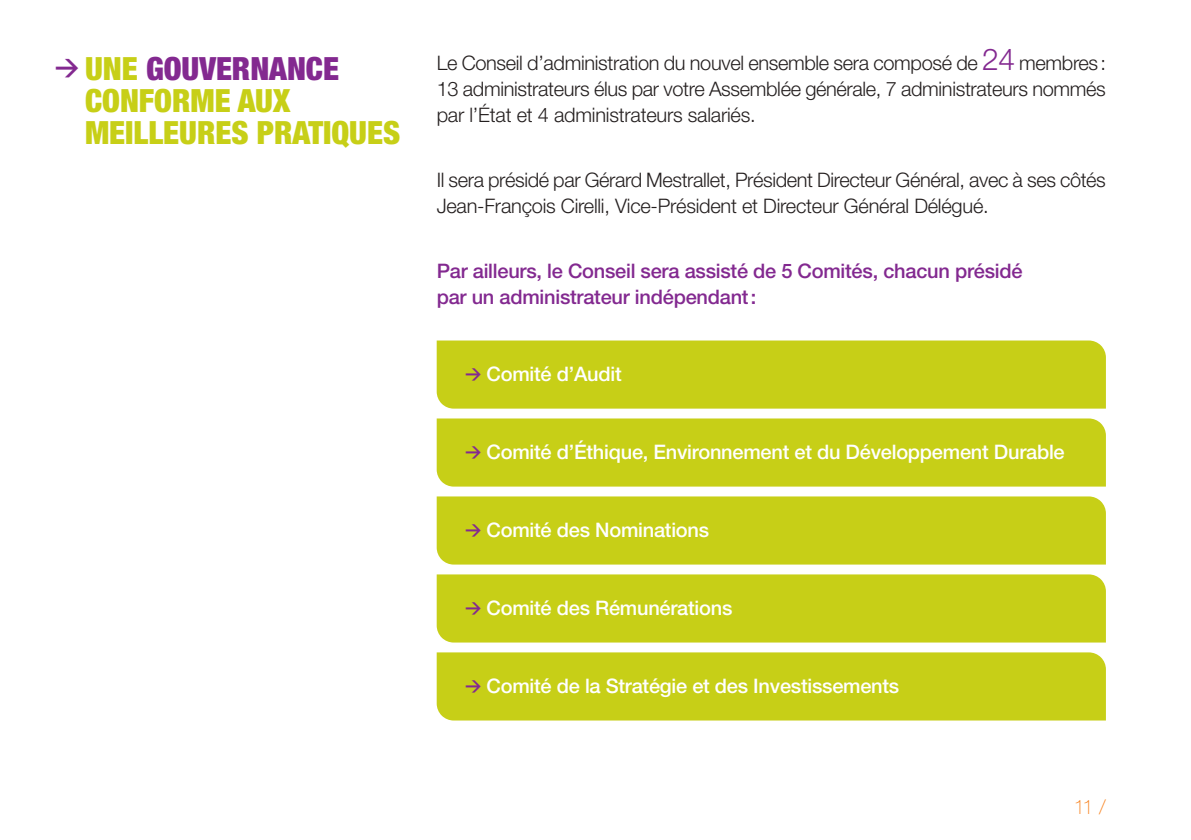
<style>
.page{position:relative;width:1191px;height:840px;background:#fff}
.page>*{position:absolute;margin:0;border:0;box-sizing:border-box;transform-origin:0 0}
.t1{font:900 condensed 32px/32px "Helvetica Neue LT";color:#c7cf17}
.t2{font:700 24px "DIN";color:#832990}
.t3{font:300 20px/26px "Helvetica Neue LT";letter-spacing:-.01em;color:#241f1f;text-align:justify}
.t4{font:500 20px "Helvetica Neue LT";letter-spacing:-.01em;color:#fff}
.t5{font:500 20px/26px "Helvetica Neue LT";letter-spacing:-.01em;color:#832990}
.t6{font:100 20px "Helvetica Neue LT";color:#f8821e}
.s1{color:#832990}
.s2{font-size:30px;color:#832990}
.s3{font-family:"DIN";font-weight:700;font-size:16px;color:#832990}
</style>
<div class="page">
<div style="left:437px;top:418px;width:669px;height:68px;background:#c7cf17"></div>
<div style="left:437px;top:496px;width:669px;height:68px;background:#c7cf17"></div>
<div style="left:437px;top:574px;width:669px;height:68px;background:#c7cf17"></div>
<div style="left:437px;top:652px;width:669px;height:68px;background:#c7cf17"></div>
<div style="left:437px;top:340px;width:669px;height:68px;background:#c7cf17"></div>
<h1 class="t1" style="left:85px;top:55px;width:317px">UNE <span class="s1">GOUVERNANCE<br></span>CONFORME AUX<br>MEILLEURES PRATIQUES</h1>
<p class="t2" style="left:55px;top:58px;width:26px">&gt;</p>
<p class="t3" style="left:437px;top:52px;width:671px">Le Conseil d’administration du nouvel ensemble sera composé de <span class="s2">24</span> membres:<br>13 administrateurs élus par votre Assemblée générale, 7 administrateurs nommés par l’État et 4 administrateurs salariés.</p>
<p class="t3" style="left:437px;top:169px;width:670px">Il sera présidé par Gérard Mestrallet, Président Directeur Général, avec à ses côtés<br>Jean-François Cirelli, Vice-Président et Directeur Général Délégué.</p>
<p class="t5" style="left:437px;top:260px;width:587px">Par ailleurs, le Conseil sera assisté de 5 Comités, chacun présidé par un administrateur indépendant:</p>
<p class="t4" style="left:465px;top:366px;width:158px"><span class="s3">&gt;</span> Comité d’Audit</p>
<p class="t4" style="left:465px;top:444px;width:601px"><span class="s3">&gt;</span> Comité d’Éthique, Environnement et du Développement Durable</p>
<p class="t4" style="left:465px;top:522px;width:246px"><span class="s3">&gt;</span> Comité des Nominations</p>
<p class="t4" style="left:465px;top:600px;width:269px"><span class="s3">&gt;</span> Comité des Rémunérations</p>
<p class="t4" style="left:465px;top:678px;width:436px"><span class="s3">&gt;</span> Comité de la Stratégie et des Investissements</p>
<p class="t6" style="left:1073px;top:798px;width:34px">11 /</p>
</div>
